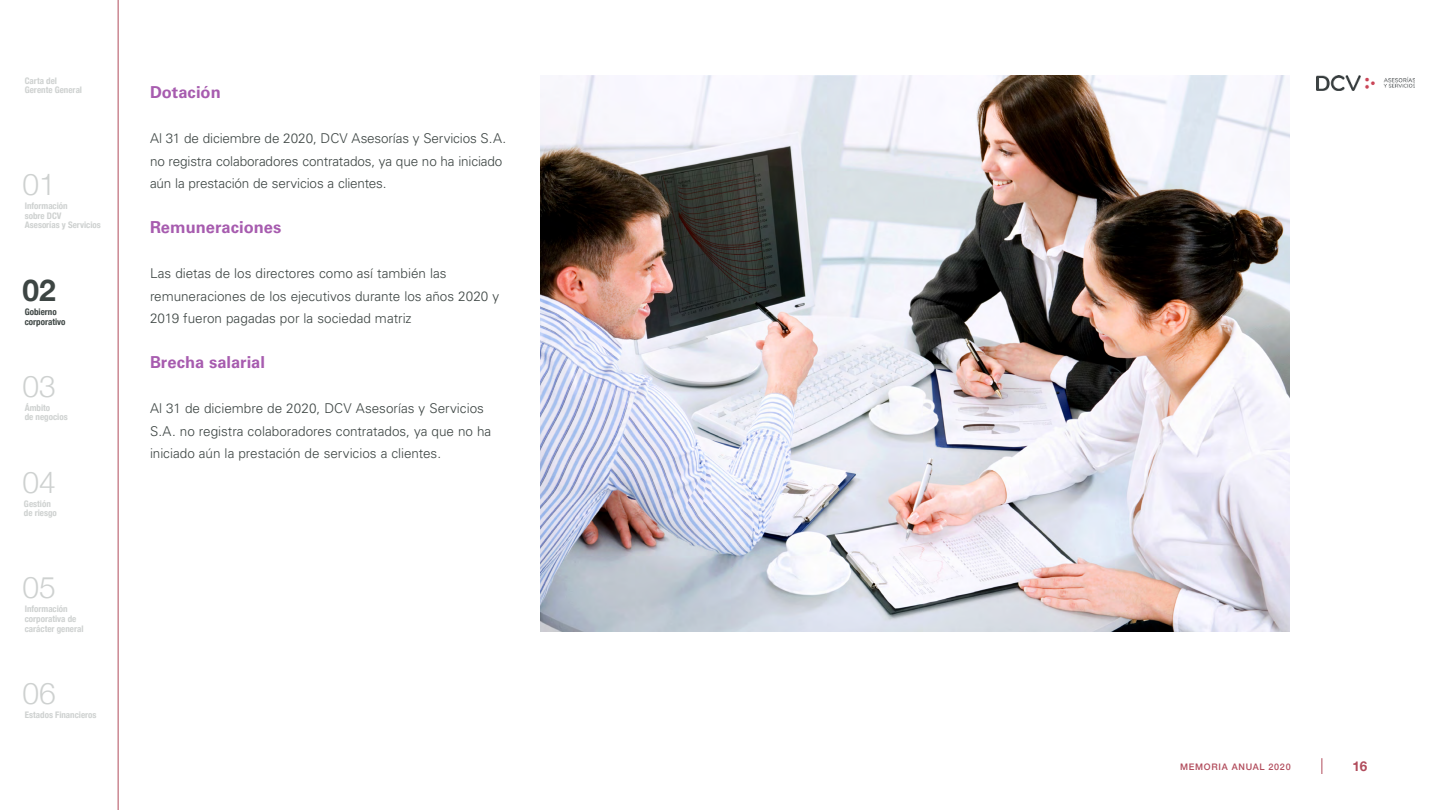
<style>
.page{position:relative;width:1440px;height:810px;background:#fff}
.page>*{position:absolute;margin:0;border:0;box-sizing:border-box;transform-origin:0 0}
.t1{font:300 30px "Helvetica Neue";color:#ced1d0}
.t2{font:700 30px "Helvetica Neue";color:#3d4543}
.t3{font:700 16.5px "Univers LT Std";color:#a75caf}
.t4{font:300 13.5px/22.5px "Univers LT Std";letter-spacing:-.005em;color:#3d4543}
.t5{font:700 13.5px "Helvetica Neue";color:#b14c5c}
.t6{font:700 condensed 9px/9.8px "Helvetica Neue";color:#ced1d0}
.t7{font:700 condensed 9px/9.8px "Helvetica Neue";color:#3d4543}
.t8{font:500 9px "Helvetica Neue";letter-spacing:.08em;color:#b14c5c}
</style>
<div class="page">
<img style="left:540px;top:76px;width:750px;height:556px">
<hr style="left:118px;top:0;width:1px;height:810px;background:#b14c5c">
<svg style="left:1322px;top:758px;width:1px;height:16px"></svg>
<img style="left:1316px;top:75px;width:98px;height:16px">
<p class="t6" style="left:25px;top:75px;width:59px">Carta del<br>Gerente General</p>
<h1 class="t1" style="left:22px;top:160px;width:35px">01</h1>
<p class="t6" style="left:25px;top:200px;width:78px">Información<br>sobre DCV<br>Asesorías y Servicios</p>
<h1 class="t2" style="left:22px;top:267px;width:35px">02</h1>
<p class="t7" style="left:25px;top:306px;width:42px">Gobierno corporativo</p>
<h1 class="t1" style="left:22px;top:362px;width:35px">03</h1>
<p class="t6" style="left:25px;top:402px;width:44px">Ámbito<br>de negocios</p>
<h1 class="t1" style="left:22px;top:458px;width:35px">04</h1>
<p class="t6" style="left:24px;top:498px;width:34px">Gestión de riesgo</p>
<h1 class="t1" style="left:22px;top:563px;width:35px">05</h1>
<p class="t6" style="left:25px;top:603px;width:60px">Información corporativa de carácter general</p>
<h1 class="t1" style="left:22px;top:669px;width:35px">06</h1>
<p class="t6" style="left:25px;top:709px;width:73px">Estados Financieros</p>
<p class="t3" style="left:150px;top:83px;width:72px">Dotación</p>
<p class="t4" style="left:150px;top:127px;width:358px">Al 31 de diciembre de 2020, DCV Asesorías y Servicios S.A. no registra colaboradores contratados, ya que no ha iniciado aún la prestación de servicios a clientes.</p>
<p class="t3" style="left:150px;top:218px;width:133px">Remuneraciones</p>
<p class="t4" style="left:150px;top:262px;width:351px">Las dietas de los directores como así también las remuneraciones de los ejecutivos durante los años 2020 y<br>2019 fueron pagadas por la sociedad matriz</p>
<p class="t3" style="left:150px;top:353px;width:117px">Brecha salarial</p>
<p class="t4" style="left:150px;top:397px;width:343px">Al 31 de diciembre de 2020, DCV Asesorías y Servicios<br>S.A. no registra colaboradores contratados, ya que no ha iniciado aún la prestación de servicios a clientes.</p>
<p class="t8" style="left:1180px;top:760px;width:112px">MEMORIA ANUAL 2020</p>
<p class="t5" style="left:1352px;top:756px;width:17px">16</p>
</div>
